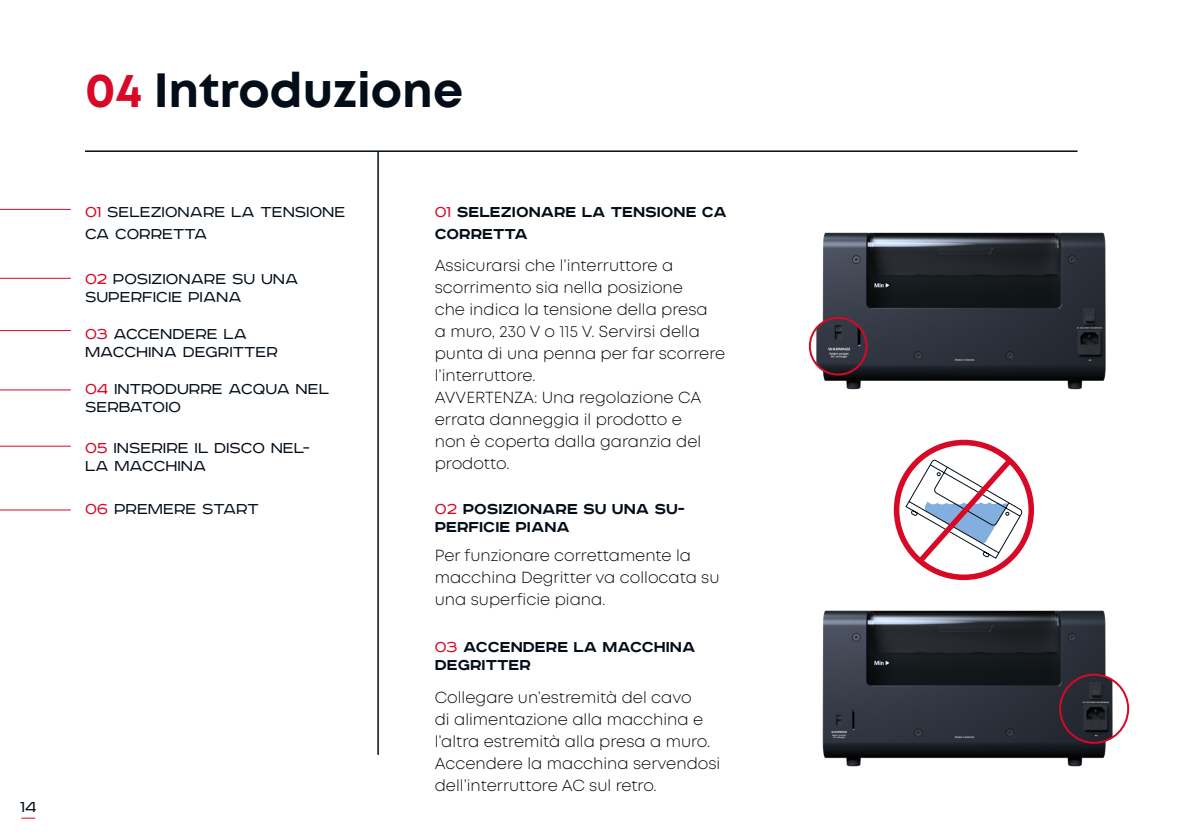
<style>
.page{position:relative;width:1191px;height:840px;background:#fff}
.page>*{position:absolute;margin:0;border:0;box-sizing:border-box;transform-origin:0 0}
.t1{font:700 48px "Mont";color:#030d18}
.t2{font:300 18px/18px "Road Radio";color:#030d18}
.t3{font:700 18px/18px "Road Radio";color:#030d18}
.t4{font:300 16px/22px "Mont";color:#000}
.s1{color:#d70926}
.s2{font-weight:300;color:#d70926}
</style>
<div class="page">
<svg style="left:21px;top:817px;width:14px;height:1px"></svg>
<hr style="left:377px;top:151px;width:2px;height:603px;background:#030d18">
<hr style="left:85px;top:150px;width:992px;height:2px;background:#030d18">
<hr style="left:0;top:209px;width:71px;height:1px;background:#d70926">
<hr style="left:0;top:389px;width:71px;height:1px;background:#d70926">
<hr style="left:0;top:445px;width:71px;height:1px;background:#d70926">
<hr style="left:0;top:509px;width:71px;height:1px;background:#d70926">
<hr style="left:0;top:277px;width:71px;height:1px;background:#d70926">
<hr style="left:0;top:330px;width:71px;height:1px;background:#d70926">
<div style="left:893px;top:439px;width:141px;height:140px;border:6px solid #d70926;border-radius:50%"></div>
<svg style="left:904px;top:451px;width:119px;height:117px"></svg>
<img style="left:808px;top:232px;width:298px;height:158px">
<img style="left:822px;top:610px;width:308px;height:157px">
<img style="left:810px;top:317px;width:56px;height:57px;border-radius:28px">
<div style="left:809px;top:316px;width:58px;height:59px;border:2px solid #d70926;border-radius:50%"></div>
<img style="left:1060px;top:674px;width:68px;height:68px;border-radius:34px">
<div style="left:1059px;top:673px;width:70px;height:70px;border:2px solid #d70926;border-radius:50%"></div>
<p class="t2" style="left:20px;top:797px;width:18px">14</p>
<h1 class="t1" style="left:85px;top:59px;width:379px"><span class="s1">04</span> Introduzione</h1>
<p class="t2" style="left:85px;top:201px;width:262px;line-height:22px"><span class="s1">01</span> Selezionare la tensione<br>CA corretta</p>
<p class="t2" style="left:85px;top:270px;width:215px"><span class="s1">02</span> Posizionare su una superficie piana</p>
<p class="t2" style="left:85px;top:325px;width:194px"><span class="s1">03</span> Accendere la macchina Degritter</p>
<p class="t2" style="left:85px;top:380px;width:246px"><span class="s1">04</span> Introdurre acqua nel serbatoio</p>
<p class="t2" style="left:85px;top:438px;width:226px"><span class="s1">05</span> Inserire il disco nel&shy;la macchina</p>
<p class="t2" style="left:85px;top:499px;width:175px"><span class="s1">06</span> Premere start</p>
<p class="t3" style="left:435px;top:201px;width:293px;line-height:22px"><span class="s2">01</span> Selezionare la tensione CA corretta</p>
<p class="t4" style="left:435px;top:254px;width:292px">Assicurarsi che l’interruttore a scorrimento sia nella posizione<br>che indica la tensione della presa<br>a muro, 230 V o 115 V. Servirsi della punta di una penna per far scorrere l’interruttore.<br>AVVERTENZA: Una regolazione CA errata danneggia il prodotto e<br>non è coperta dalla garanzia del prodotto.</p>
<p class="t3" style="left:435px;top:499px;width:252px"><span class="s2">02</span> Posizionare su una su&shy;perficie piana</p>
<p class="t4" style="left:435px;top:544px;width:286px">Per funzionare correttamente la macchina Degritter va collocata su una superficie piana.</p>
<p class="t3" style="left:435px;top:637px;width:262px"><span class="s2">03</span> Accendere la macchina<br>Degritter</p>
<p class="t4" style="left:435px;top:685px;width:287px">Collegare un’estremità del cavo<br>di alimentazione alla macchina e l’altra estremità alla presa a muro.<br>Accendere la macchina servendosi dell’interruttore AC sul retro.</p>
</div>
